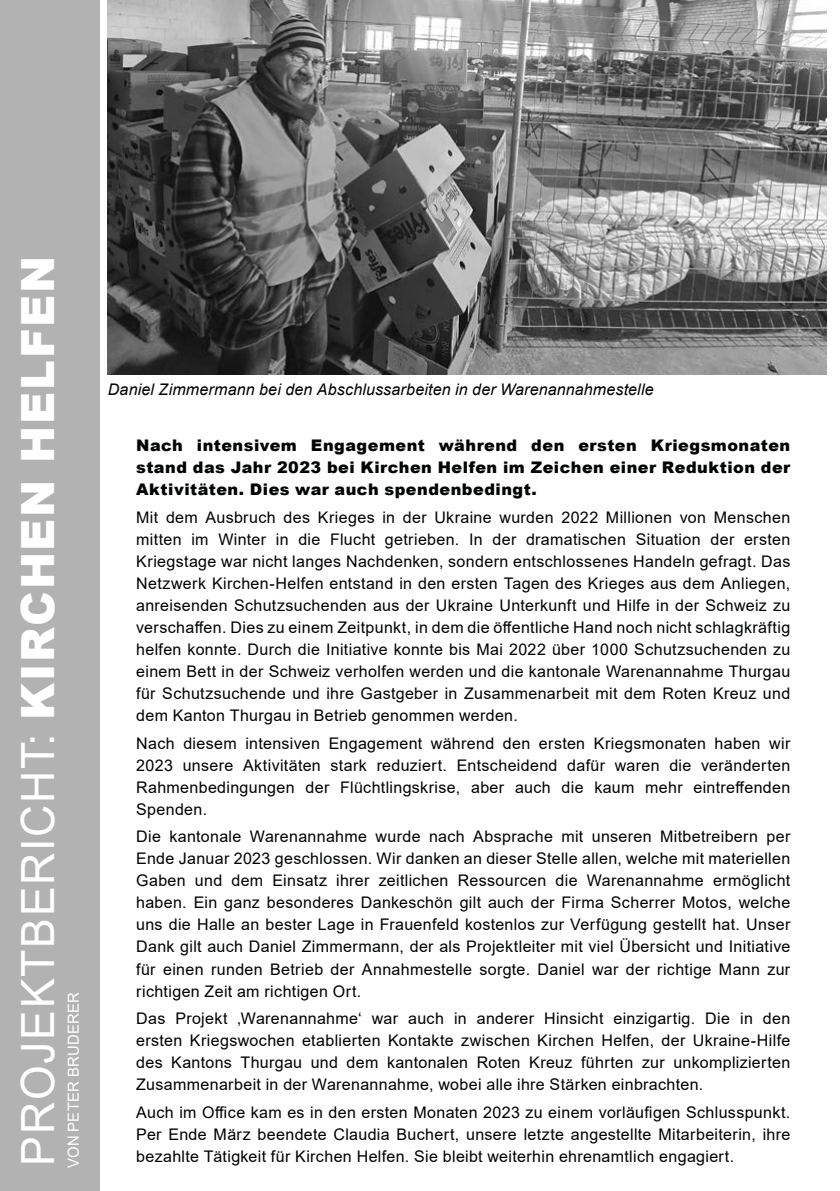
<style>
.page{position:relative;width:840px;height:1191px;background:#fff}
.page>*{position:absolute;margin:0;border:0;box-sizing:border-box;transform-origin:0 0}
.t1{font:45.8px "Arial";letter-spacing:.04em;color:#fff}
.t2{font:16px/22px "Arial";letter-spacing:.02em;color:#010202;text-align:justify}
.t3{font:16px/22px "Arial";letter-spacing:.02em;color:#000;text-align:justify}
.t4{font:900 16px/22px "Arial";letter-spacing:.03em;color:#010202;text-align:justify}
.t5{font:italic 16px "Arial";letter-spacing:.01em;color:#000}
.t6{font:15.2px "Arial";letter-spacing:.015em;color:#fff}
.s1{font-weight:900}
.s2{color:#000}
</style>
<div class="page">
<div style="left:0;top:0;width:99px;height:1191px;background:#b3b2b2"></div>
<img style="left:108px;top:0;width:718px;height:374px">
<h1 class="t1" style="left:7px;top:1165px;width:911px;rotate:-90deg">PROJEKTBERICHT: <span class="s1">KIRCHEN HELFEN</span></h1>
<p class="t6" style="left:63px;top:1168px;width:177px;rotate:-90deg">VON PETER BRUDERER</p>
<p class="t5" style="left:108px;top:379px;width:547px">Daniel Zimmermann bei den Abschlussarbeiten in der Warenannahmestelle</p>
<p class="t4" style="left:136px;top:434px;width:655px">Nach intensivem Engagement während den ersten Kriegsmonaten stand das Jahr 2023 bei Kirchen Helfen im Zeichen einer Reduktion der Aktivitäten. Dies war auch spendenbedingt.</p>
<p class="t2" style="left:136px;top:506px;width:655px">Mit dem Ausbruch des Krieges in der Ukraine wurden 2022 Millionen von Menschen mitten im Winter in die Flucht getrieben. In der dramatischen Situation der ersten Kriegstage war nicht langes Nachdenken, sondern entschlossenes Handeln gefragt. Das Netzwerk Kirchen-Helfen entstand in den ersten Tagen des Krieges aus dem Anliegen, anreisenden Schutzsuchenden aus der Ukraine Unterkunft und Hilfe in der Schweiz zu verschaffen. Dies zu einem Zeitpunkt, in dem die öffentliche Hand noch nicht schlagkräftig helfen konnte. Durch die Initiative konnte bis Mai 2022 über 1000 Schutzsuchenden zu einem Bett in der Schweiz verholfen werden und die kantonale Warenannahme Thurgau für Schutzsuchende und ihre Gastgeber in Zusammenarbeit mit dem Roten Kreuz und dem Kanton Thurgau in Betrieb genommen werden.</p>
<p class="t2" style="left:136px;top:732px;width:655px">Nach diesem intensiven Engagement während den ersten Kriegsmonaten haben wir 2023 unsere Aktivitäten stark reduziert. Entscheidend dafür waren die veränderten Rahmenbedingungen der Flüchtlingskrise, aber auch die kaum mehr eintreffenden Spenden.</p>
<p class="t2" style="left:136px;top:825px;width:655px">Die kantonale Warenannahme wurde nach Absprache mit unseren Mitbetreibern per Ende Januar 2023 geschlossen. Wir danken an dieser Stelle allen, welche mit materiellen Gaben und dem Einsatz ihrer zeitlichen Ressourcen die Warenannahme ermöglicht haben. Ein ganz besonderes Dankeschön gilt auch der Firma Scherrer Motos, welche uns die Halle an bester Lage in Frauenfeld kostenlos zur Verfügung gestellt hat. Unser Dank gilt auch Daniel Zimmermann, der als Projektleiter mit viel Übersicht und Initiative für einen runden Betrieb der Annahmestelle sorgte. Daniel war der richtige <span class="s2">Mann zur richtigen Zeit am richtigen Ort.</span></p>
<p class="t3" style="left:136px;top:1007px;width:655px">Das Projekt ‚Warenannahme‘ war auch in anderer Hinsicht einzigartig. Die in den ersten Kriegswochen etablierten Kontakte zwischen Kirchen Helfen, der Ukraine-Hilfe des Kantons Thurgau und dem kantonalen Roten Kreuz führten zur unkomplizierten Zusammenarbeit in der Warenannahme, wobei alle ihre Stärken einbrachten.</p>
<p class="t3" style="left:136px;top:1101px;width:655px">Auch im Office kam es in den ersten Monaten 2023 zu einem vorläufigen Schlusspunkt.<br>Per Ende März beendete Claudia Buchert, unsere letzte angestellte Mitarbeiterin, ihre bezahlte Tätigkeit für Kirchen Helfen. Sie bleibt weiterhin ehrenamtlich engagiert.</p>
</div>
